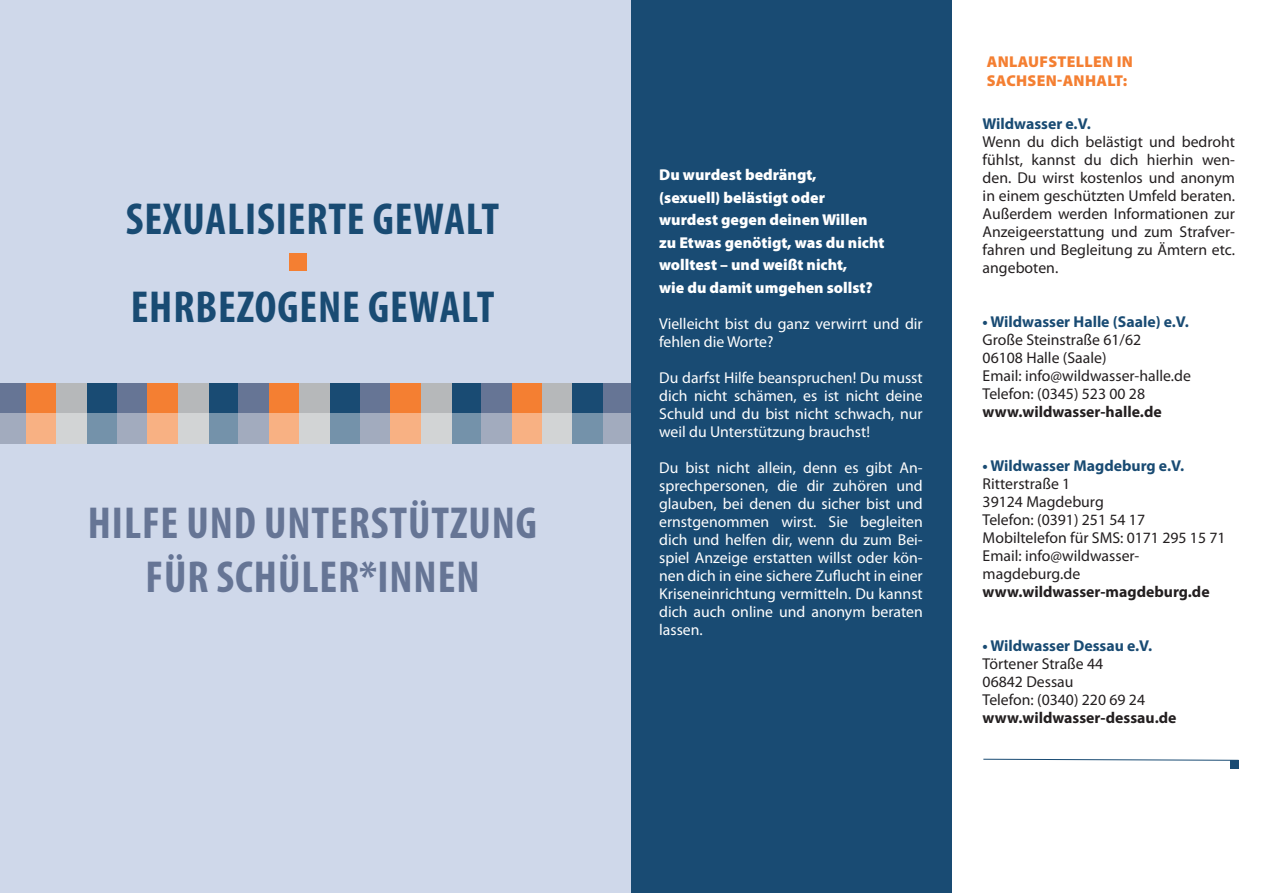
<style>
.page{position:relative;width:1263px;height:893px;background:#fff}
.page>*{position:absolute;margin:0;border:0;box-sizing:border-box;transform-origin:0 0}
.t1{font:700 condensed 45px/54px "Myriad Pro";letter-spacing:.02em;color:#667595;text-align:center}
.t2{font:700 condensed 45px/88.1px "Myriad Pro";letter-spacing:.02em;color:#194b73}
.t3{font:15.75px/18px "Myriad Pro";color:#231f20}
.t4{font:15.75px/18px "Myriad Pro";color:#fff;text-align:justify}
.t5{font:900 15.75px/22.5px "Myriad Pro";color:#fff}
.t6{font:700 15.75px "Myriad Pro";color:#194b73}
.t7{font:700 15.75px "Myriad Pro";color:#231f20}
.t8{font:900 15.75px/18.9px "Myriad Pro";letter-spacing:.02em;color:#f47f32}
</style>
<div class="page">
<div style="left:0;top:0;width:631px;height:893px;background:#cfd8ea"></div>
<div style="left:451px;top:383px;width:31px;height:60px;background:#194b73"></div>
<div style="left:482px;top:383px;width:30px;height:60px;background:#667595"></div>
<div style="left:512px;top:383px;width:30px;height:60px;background:#f47f32"></div>
<div style="left:330px;top:383px;width:30px;height:60px;background:#194b73"></div>
<div style="left:360px;top:383px;width:31px;height:60px;background:#667595"></div>
<div style="left:391px;top:383px;width:30px;height:60px;background:#f47f32"></div>
<div style="left:421px;top:383px;width:30px;height:60px;background:#b6b8ba"></div>
<div style="left:208px;top:383px;width:31px;height:60px;background:#194b73"></div>
<div style="left:239px;top:383px;width:30px;height:60px;background:#667595"></div>
<div style="left:269px;top:383px;width:30px;height:60px;background:#f47f32"></div>
<div style="left:0;top:383px;width:26px;height:60px;background:#667595"></div>
<div style="left:26px;top:383px;width:30px;height:60px;background:#f47f32"></div>
<div style="left:56px;top:383px;width:31px;height:60px;background:#b6b8ba"></div>
<div style="left:87px;top:383px;width:30px;height:60px;background:#194b73"></div>
<div style="left:117px;top:383px;width:31px;height:60px;background:#667595"></div>
<div style="left:148px;top:383px;width:30px;height:60px;background:#f47f32"></div>
<div style="left:178px;top:383px;width:30px;height:60px;background:#b6b8ba"></div>
<div style="left:299px;top:383px;width:31px;height:60px;background:#b6b8ba"></div>
<div style="left:542px;top:383px;width:31px;height:60px;background:#b6b8ba"></div>
<div style="left:573px;top:383px;width:30px;height:60px;background:#194b73"></div>
<div style="left:603px;top:383px;width:35px;height:60px;background:#667595"></div>
<svg style="left:0;top:413px;width:631px;height:30px;background:#b7b0b0"></svg>
<div style="left:289px;top:253px;width:17px;height:17px;background:#f47f32"></div>
<div style="left:631px;top:0;width:320px;height:893px;background:#194b73"></div>
<svg style="left:983px;top:759px;width:256px;height:2px"></svg>
<div style="left:1230px;top:760px;width:8px;height:9px;background:#194b73"></div>
<h1 class="t2" style="left:126px;top:174px;width:375px">SEXUALISIERTE GEWALT<br>EHRBEZOGENE GEWALT</h1>
<h1 class="t1" style="left:88px;top:495px;width:451px">HILFE UND UNTERSTÜTZUNG<br>FÜR SCHÜLER*INNEN</h1>
<p class="t5" style="left:659px;top:163px;width:227px">Du wurdest bedrängt,<br>(sexuell) belästigt oder wurdest gegen deinen Willen zu Etwas genötigt, was du nicht wolltest – und weißt nicht,<br>wie du damit umgehen sollst?</p>
<p class="t4" style="left:659px;top:314px;width:265px">Vielleicht bist du ganz verwirrt und dir fehlen die Worte?</p>
<p class="t4" style="left:659px;top:368px;width:265px">Du darfst Hilfe beanspruchen! Du musst dich nicht schämen, es ist nicht deine Schuld und du bist nicht schwach, nur weil du Unterstützung brauchst!</p>
<p class="t4" style="left:659px;top:458px;width:265px">Du bist nicht allein, denn es gibt An&shy;sprechpersonen, die dir zuhören und glauben, bei denen du sicher bist und ernstgenommen wirst. Sie begleiten dich und helfen dir, wenn du zum Bei&shy;spiel Anzeige erstatten willst oder kön&shy;nen dich in eine sichere Zuflucht in einer Kriseneinrichtung vermitteln. Du kannst dich auch online und anonym beraten lassen.</p>
<p class="t8" style="left:987px;top:52px;width:148px">ANLAUFSTELLEN IN<br>SACHSEN-ANHALT:</p>
<p class="t6" style="left:983px;top:113px;width:110px">Wildwasser e.V.</p>
<p class="t3" style="left:983px;top:132px;width:254px;text-align:justify">Wenn du dich belästigt und bedroht fühlst, kannst du dich hierhin wen&shy;den. Du wirst kostenlos und anonym in einem geschützten Umfeld beraten.<br>Außerdem werden Informationen zur Anzeigeerstattung und zum Strafver&shy;fahren und Begleitung zu Ämtern etc. angeboten.</p>
<p class="t6" style="left:983px;top:311px;width:208px">• Wildwasser Halle (Saale) e.V.</p>
<p class="t3" style="left:983px;top:330px;width:210px">Große Steinstraße 61/62<br>06108 Halle (Saale)<br>Email: info@wildwasser-halle.de<br>Telefon: (0345) 523 00 28</p>
<p class="t7" style="left:983px;top:401px;width:181px">www.wildwasser-halle.de</p>
<p class="t6" style="left:983px;top:455px;width:203px">• Wildwasser Magdeburg e.V.</p>
<p class="t3" style="left:983px;top:474px;width:244px">Ritterstraße 1<br>39124 Magdeburg<br>Telefon: (0391) 251 54 17<br>Mobiltelefon für SMS: 0171 295 15 71<br>Email: info@wildwasser&shy;magdeburg.de</p>
<p class="t7" style="left:983px;top:581px;width:228px">www.wildwasser-magdeburg.de</p>
<p class="t6" style="left:983px;top:635px;width:171px">• Wildwasser Dessau e.V.</p>
<p class="t3" style="left:983px;top:654px;width:164px">Törtener Straße 44<br>06842 Dessau<br>Telefon: (0340) 220 69 24</p>
<p class="t7" style="left:983px;top:707px;width:195px">www.wildwasser-dessau.de</p>
</div>
